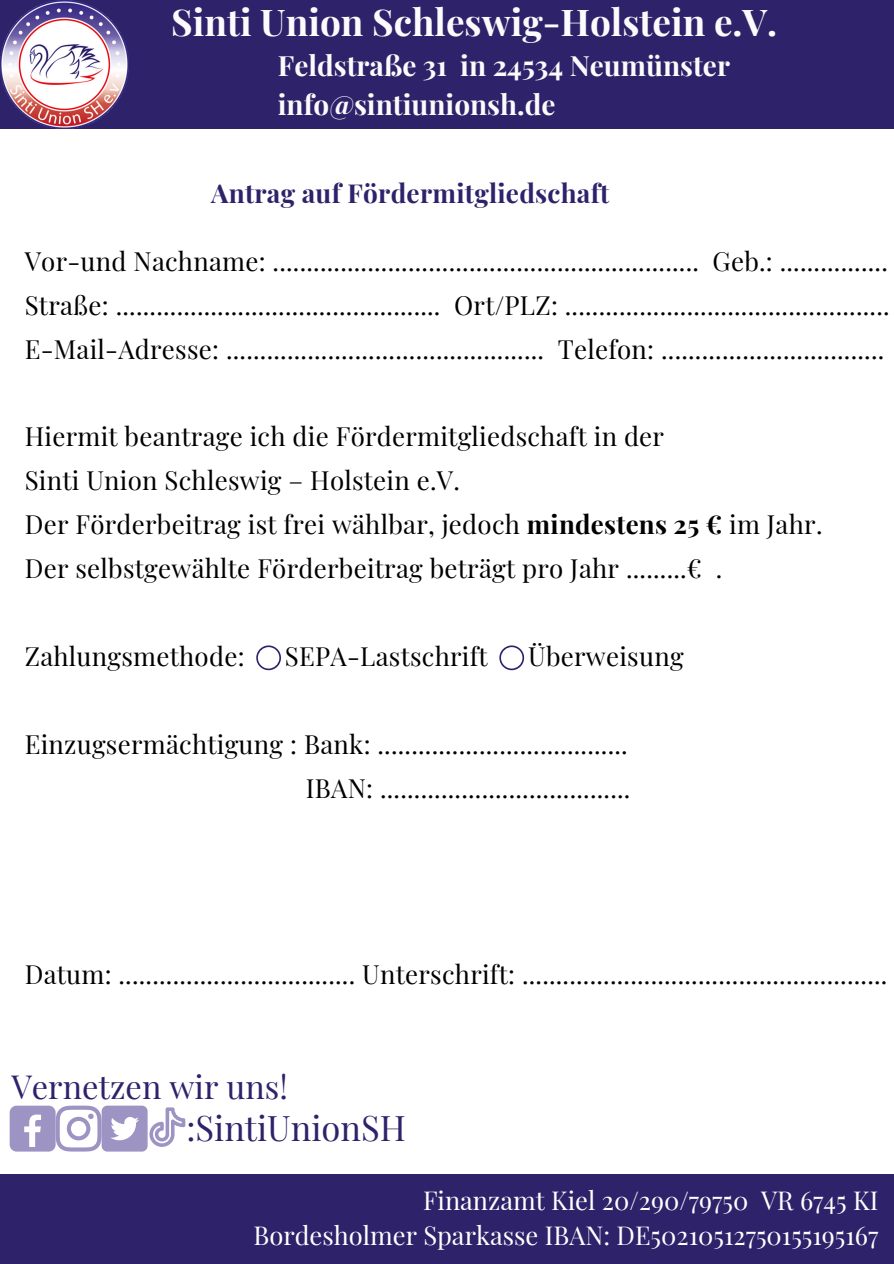
<style>
.page{position:relative;width:894px;height:1264px;background:#fff}
.page>*{position:absolute;margin:0;border:0;box-sizing:border-box;transform-origin:0 0}
.t1{font:700 36.9px "Playfair Display";color:#fcfafb}
.t2{font:34.5px "Playfair Display";color:#2e236b}
.t3{font:32.55px "Playfair Display";color:#2e236b}
.t4{font:700 27.9px/38.2px "Playfair Display";color:#fcfafb}
.t5{font:700 26.1px "Playfair Display";letter-spacing:.01em;color:#2e236b}
.t6{font:25.8px "Playfair Display";letter-spacing:.01em;color:#000}
.t7{font:25.5px "Playfair Display";color:#fff}
.s1{font-weight:700}
</style>
<div class="page">
<div style="left:0;top:1174px;width:893px;height:89px;background:#2e236b"></div>
<div style="left:0;top:0;width:893px;height:128px;background:#2e236b"></div>
<img style="left:0;top:0;width:128px;height:128px">
<svg style="left:56px;top:1105px;width:46px;height:46px"></svg>
<div style="left:102px;top:1105px;width:45px;height:46px;background:#9e94c4;border-radius:6px"></div>
<svg style="left:110px;top:1117px;width:29px;height:23px"></svg>
<div style="left:10px;top:1105px;width:46px;height:46px;background:#9e94c4;border-radius:7px"></div>
<svg style="left:24px;top:1114px;width:17px;height:32px"></svg>
<svg style="left:149px;top:1107px;width:36px;height:39px"></svg>
<svg style="left:256px;top:645px;width:25px;height:25px"></svg>
<svg style="left:499px;top:645px;width:25px;height:25px"></svg>
<p class="t1" style="left:171px;top:-4px;width:607px">Sinti Union Schleswig-Holstein e.V.</p>
<p class="t4" style="left:278px;top:46px;width:453px">Feldstraße 31 in 24534 Neumünster info@sintiunionsh.de</p>
<p class="t5" style="left:211px;top:175px;width:400px">Antrag auf Fördermitgliedschaft</p>
<h1 class="t6" style="left:25px;top:243px;width:864px">Vor-und Nachname: ............................................................... Geb.: ................</h1>
<h4 class="t6" style="left:25px;top:287px;width:866px">Straße: ................................................ Ort/PLZ: ................................................</h4>
<p class="t6" style="left:25px;top:331px;width:860px">E-Mail-Adresse: ............................................... Telefon: .................................</p>
<p class="t6" style="left:25px;top:418px;width:640px">Hiermit beantrage ich die Fördermitgliedschaft in der</p>
<p class="t6" style="left:25px;top:462px;width:436px">Sinti Union Schleswig – Holstein e.V.</p>
<p class="t6" style="left:25px;top:506px;width:799px">Der Förderbeitrag ist frei wählbar, jedoch <span class="s1">mindestens 25 €</span> im Jahr.</p>
<p class="t6" style="left:25px;top:550px;width:698px">Der selbstgewählte Förderbeitrag beträgt pro Jahr .........€ .</p>
<p class="t6" style="left:25px;top:638px;width:221px">Zahlungsmethode:</p>
<p class="t6" style="left:285px;top:638px;width:204px">SEPA-Lastschrift</p>
<p class="t6" style="left:528px;top:638px;width:157px">Überweisung</p>
<p class="t6" style="left:25px;top:725px;width:604px">Einzugsermächtigung : Bank: .....................................</p>
<p class="t6" style="left:306px;top:769px;width:326px">IBAN: .....................................</p>
<p class="t6" style="left:25px;top:956px;width:863px">Datum: ................................... Unterschrift: ......................................................</p>
<p class="t3" style="left:11px;top:1063px;width:278px">Vernetzen wir uns!</p>
<h3 class="t2" style="left:186px;top:1103px;width:221px">:SintiUnionSH</h3>
<p class="t7" style="left:423px;top:1182px;width:457px">Finanzamt Kiel 20/290/79750 VR 6745 KI</p>
<p class="t7" style="left:253px;top:1217px;width:626px">Bordesholmer Sparkasse IBAN: DE50210512750155195167</p>
</div>
